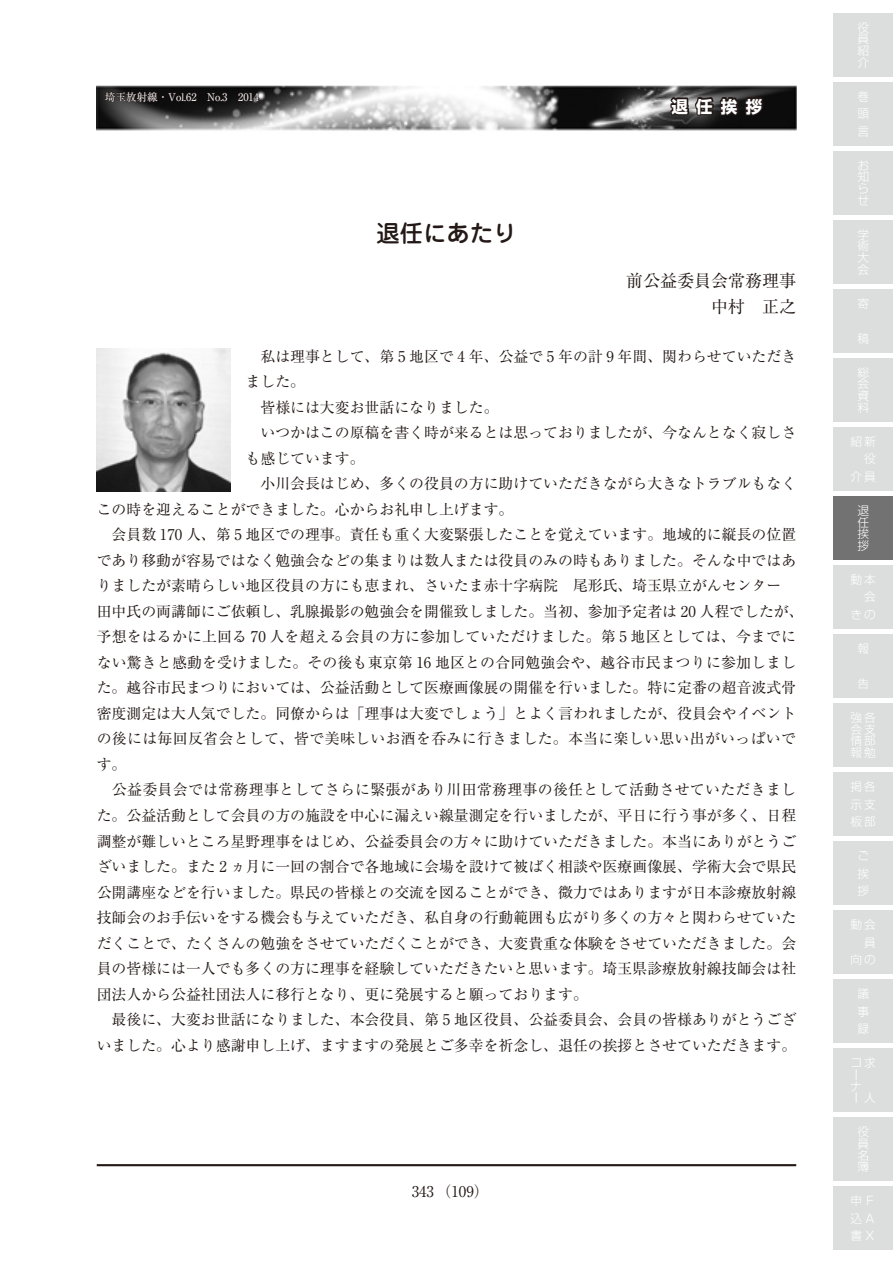
<style>
.page{position:relative;width:893px;height:1263px;background:#fff}
.page>*{position:absolute;margin:0;border:0;box-sizing:border-box;transform-origin:0 0}
.t1{font:500 23.4px "Jun 34 Pro";color:#231916}
.t2{font:16.95px/25.5px "Ryumin Pro";color:#231916;text-align:right}
.t3{font:700 16.5px "Shin Go Pro";color:#fff}
.t4{font:14.85px "Ryumin Pro";color:#231916}
.t5{font:14.85px "Ryumin Pro";letter-spacing:.025em;color:#231916}
.t6{font:14.85px "Ryumin Pro";letter-spacing:.02em;color:#231916}
.t7{font:300 11.7px/11.7px "Shin Go Pro";color:#fff;text-align:justify}
.t8{font:10.5px "Ryumin Pro";color:#fff}
</style>
<div class="page">
<img style="left:97px;top:85px;width:699px;height:46px">
<hr style="left:97px;top:1164px;width:699px;height:2px;background:#231916">
<svg style="left:668px;top:86px;width:98px;height:33px;background:#383433"></svg>
<svg style="left:104px;top:86px;width:93px;height:18px;background:#1e1b1a"></svg>
<svg style="left:207px;top:91px;width:21px;height:11px"></svg>
<svg style="left:237px;top:91px;width:23px;height:11px"></svg>
<div style="left:833px;top:13px;width:60px;height:64px;background:#dcdddd"></div>
<div style="left:833px;top:82px;width:60px;height:64px;background:#dcdddd"></div>
<div style="left:833px;top:151px;width:60px;height:64px;background:#dcdddd"></div>
<div style="left:833px;top:220px;width:60px;height:64px;background:#dcdddd"></div>
<div style="left:833px;top:289px;width:60px;height:64px;background:#dcdddd"></div>
<div style="left:833px;top:358px;width:60px;height:64px;background:#dcdddd"></div>
<div style="left:833px;top:427px;width:60px;height:64px;background:#dcdddd"></div>
<div style="left:833px;top:496px;width:60px;height:64px;background:#727272"></div>
<div style="left:833px;top:565px;width:60px;height:64px;background:#dcdddd"></div>
<div style="left:833px;top:634px;width:60px;height:64px;background:#dcdddd"></div>
<div style="left:833px;top:703px;width:60px;height:64px;background:#dcdddd"></div>
<div style="left:833px;top:772px;width:60px;height:64px;background:#dcdddd"></div>
<div style="left:833px;top:841px;width:60px;height:64px;background:#dcdddd"></div>
<div style="left:833px;top:910px;width:60px;height:64px;background:#dcdddd"></div>
<div style="left:833px;top:979px;width:60px;height:64px;background:#dcdddd"></div>
<div style="left:833px;top:1048px;width:60px;height:64px;background:#dcdddd"></div>
<div style="left:833px;top:1117px;width:60px;height:64px;background:#dcdddd"></div>
<div style="left:833px;top:1186px;width:60px;height:64px;background:#dcdddd"></div>
<img style="left:97px;top:349px;width:134px;height:142px">
<p class="t8" style="left:105px;top:89px;width:155px">埼玉放射線・Vol.62　No.3　2014</p>
<h1 class="t1" style="left:376px;top:214px;width:142px">退任にあたり</h1>
<p class="t3" style="left:671px;top:93px;width:92px">退任挨拶</p>
<p class="t2" style="left:626px;top:267px;width:172px">前公益委員会常務理事中村　正之</p>
<p class="t4" style="left:246px;top:345px;width:552px">　私は理事として、第 5 地区で 4 年、公益で 5 年の計 9 年間、関わらせていただき</p>
<p class="t4" style="left:246px;top:370px;width:61px">ました。</p>
<p class="t4" style="left:246px;top:396px;width:254px">　皆様には大変お世話になりました。</p>
<p class="t4" style="left:246px;top:421px;width:552px">　いつかはこの原稿を書く時が来るとは思っておりましたが、今なんとなく寂しさ</p>
<p class="t4" style="left:246px;top:447px;width:121px">も感じています。</p>
<p class="t4" style="left:246px;top:472px;width:552px">　小川会長はじめ、多くの役員の方に助けていただきながら大きなトラブルもなく</p>
<p class="t4" style="left:97px;top:498px;width:418px">この時を迎えることができました。心からお礼申し上げます。</p>
<p class="t4" style="left:97px;top:523px;width:701px">　会員数 170 人、第 5 地区での理事。責任も重く大変緊張したことを覚えています。地域的に縦長の位置</p>
<p class="t4" style="left:97px;top:549px;width:701px">であり移動が容易ではなく勉強会などの集まりは数人または役員のみの時もありました。そんな中ではあ</p>
<p class="t4" style="left:97px;top:574px;width:701px">りましたが素晴らしい地区役員の方にも恵まれ、さいたま赤十字病院　尾形氏、埼玉県立がんセンター　</p>
<p class="t4" style="left:97px;top:600px;width:708px">田中氏の両講師にご依頼し、乳腺撮影の勉強会を開催致しました。当初、参加予定者は 20 人程でしたが、</p>
<p class="t4" style="left:97px;top:625px;width:701px">予想をはるかに上回る 70 人を超える会員の方に参加していただけました。第 5 地区としては、今までに</p>
<p class="t4" style="left:97px;top:651px;width:701px">ない驚きと感動を受けました。その後も東京第 16 地区との合同勉強会や、越谷市民まつりに参加しまし</p>
<p class="t4" style="left:97px;top:676px;width:701px">た。越谷市民まつりにおいては、公益活動として医療画像展の開催を行いました。特に定番の超音波式骨</p>
<p class="t4" style="left:97px;top:702px;width:701px">密度測定は大人気でした。同僚からは「理事は大変でしょう」とよく言われましたが、役員会やイベント</p>
<p class="t5" style="left:97px;top:727px;width:701px">の後には毎回反省会として、皆で美味しいお酒を呑みに行きました。本当に楽しい思い出がいっぱいで</p>
<p class="t4" style="left:97px;top:753px;width:31px">す。</p>
<p class="t6" style="left:97px;top:778px;width:701px">　公益委員会では常務理事としてさらに緊張があり川田常務理事の後任として活動させていただきまし</p>
<p class="t4" style="left:97px;top:804px;width:701px">た。公益活動として会員の方の施設を中心に漏えい線量測定を行いましたが、平日に行う事が多く、日程</p>
<p class="t4" style="left:97px;top:829px;width:701px">調整が難しいところ星野理事をはじめ、公益委員会の方々に助けていただきました。本当にありがとうご</p>
<p class="t4" style="left:97px;top:855px;width:701px">ざいました。また 2 ヵ月に一回の割合で各地域に会場を設けて被ばく相談や医療画像展、学術大会で県民</p>
<p class="t4" style="left:97px;top:880px;width:701px">公開講座などを行いました。県民の皆様との交流を図ることができ、微力ではありますが日本診療放射線</p>
<p class="t4" style="left:97px;top:906px;width:701px">技師会のお手伝いをする機会も与えていただき、私自身の行動範囲も広がり多くの方々と関わらせていた</p>
<p class="t4" style="left:97px;top:931px;width:701px">だくことで、たくさんの勉強をさせていただくことができ、大変貴重な体験をさせていただきました。会</p>
<p class="t4" style="left:97px;top:957px;width:701px">員の皆様には一人でも多くの方に理事を経験していただきたいと思います。埼玉県診療放射線技師会は社</p>
<p class="t4" style="left:97px;top:982px;width:493px">団法人から公益社団法人に移行となり、更に発展すると願っております。</p>
<p class="t4" style="left:97px;top:1008px;width:701px">　最後に、大変お世話になりました、本会役員、第 5 地区役員、公益委員会、会員の皆様ありがとうござ</p>
<p class="t4" style="left:97px;top:1033px;width:701px">いました。心より感謝申し上げ、ますますの発展とご多幸を祈念し、退任の挨拶とさせていただきます。</p>
<p class="t4" style="left:412px;top:1180px;width:78px">343 （109）</p>
<p class="t7" style="left:857px;top:20px;width:13px">役員紹</p>
<p class="t7" style="left:857px;top:86px;width:13px;line-height:17.5px">巻頭言</p>
<p class="t7" style="left:857px;top:158px;width:13px">お知らせ</p>
<p class="t7" style="left:857px;top:227px;width:13px">学術大会</p>
<p class="t7" style="left:857px;top:296px;width:13px">寄</p>
<p class="t7" style="left:857px;top:331px;width:13px">稿</p>
<p class="t7" style="left:857px;top:365px;width:13px">総会資料</p>
<p class="t7" style="left:850px;top:434px;width:27px">紹新</p>
<p class="t7" style="left:850px;top:469px;width:27px">介員</p>
<p class="t7" style="left:864px;top:452px;width:13px">役</p>
<p class="t7" style="left:857px;top:503px;width:13px">退任挨拶</p>
<p class="t7" style="left:850px;top:572px;width:27px">動本</p>
<p class="t7" style="left:850px;top:607px;width:26px">きの</p>
<p class="t7" style="left:864px;top:590px;width:13px">会</p>
<p class="t7" style="left:857px;top:641px;width:13px">報</p>
<p class="t7" style="left:857px;top:676px;width:13px">告</p>
<p class="t7" style="left:850px;top:710px;width:27px">強各会支情部報勉</p>
<p class="t7" style="left:850px;top:776px;width:27px;line-height:17.5px">掲各示支板部</p>
<p class="t7" style="left:857px;top:845px;width:13px;line-height:17.5px">ご挨拶</p>
<p class="t7" style="left:850px;top:917px;width:27px">動会</p>
<p class="t7" style="left:850px;top:952px;width:26px">向の</p>
<p class="t7" style="left:864px;top:935px;width:13px">員</p>
<p class="t7" style="left:857px;top:983px;width:13px;line-height:17.5px">議事録</p>
<p class="t7" style="left:850px;top:1049px;width:27px;line-height:23.4px">コ求ナ</p>
<p class="t7" style="left:864px;top:1090px;width:13px">人</p>
<p class="t7" style="left:857px;top:1124px;width:13px">役員名簿</p>
<p class="t7" style="left:850px;top:1191px;width:25px;line-height:17.5px">申Ｆ込Ａ書Ｘ</p>
</div>
